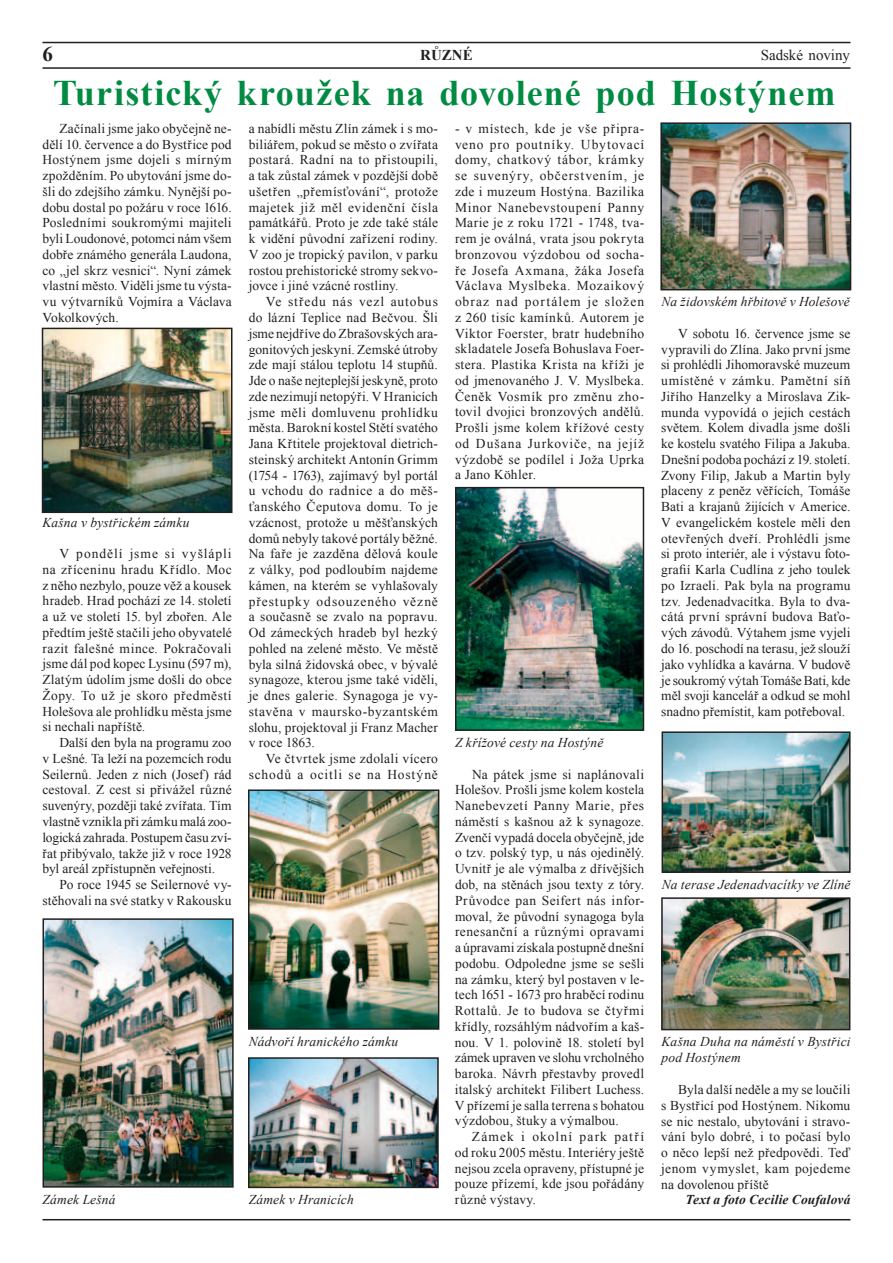
<style>
.page{position:relative;width:893px;height:1263px;background:#fff}
.page>*{position:absolute;margin:0;border:0;box-sizing:border-box;transform-origin:0 0}
.t1{font:700 36px "Times New Roman";letter-spacing:.03em;color:#008b43}
.t2{font:700 21px "Times New Roman";color:#231f20}
.t3{font:15px "Times New Roman";letter-spacing:-.005em;color:#231f20}
.t4{font:700 15px "Times New Roman";color:#231f20}
.t5{font:13.5px/15.8px "Times New Roman";letter-spacing:.01em;color:#231f20;text-align:justify}
.t6{font:italic 13.5px/15.8px "Times New Roman";letter-spacing:.01em;color:#231f20}
.t7{font:13.5px/15.8px "Times New Roman";letter-spacing:.05em;color:#231f20;text-align:right}
.t8{font:italic 700 13.5px "Times New Roman";letter-spacing:.01em;color:#231f20}
</style>
<div class="page">
<hr style="left:42px;top:42px;width:808px;height:1px;background:#231f20">
<hr style="left:42px;top:67px;width:808px;height:2px;background:#231f20">
<hr style="left:43px;top:1219px;width:807px;height:1px;background:#231f20">
<img style="left:45px;top:331px;width:184px;height:179px">
<div style="left:42px;top:328px;width:190px;height:185px;border:2px solid #231f20"></div>
<img style="left:46px;top:921px;width:185px;height:263px">
<div style="left:43px;top:918px;width:191px;height:269px;border:2px solid #231f20"></div>
<img style="left:251px;top:792px;width:185px;height:235px">
<div style="left:248px;top:789px;width:191px;height:241px;border:2px solid #231f20"></div>
<img style="left:251px;top:1060px;width:185px;height:125px">
<div style="left:248px;top:1057px;width:191px;height:131px;border:2px solid #231f20"></div>
<img style="left:458px;top:490px;width:183px;height:238px">
<div style="left:455px;top:487px;width:189px;height:244px;border:2px solid #231f20"></div>
<img style="left:663px;top:125px;width:185px;height:162px">
<div style="left:660px;top:122px;width:191px;height:168px;border:2px solid #231f20"></div>
<img style="left:664px;top:900px;width:183px;height:127px">
<div style="left:661px;top:897px;width:189px;height:133px;border:2px solid #231f20"></div>
<img style="left:665px;top:734px;width:182px;height:136px">
<div style="left:662px;top:731px;width:188px;height:142px;border:2px solid #231f20"></div>
<p class="t4" style="left:420px;top:45px;width:54px">RŮZNÉ</p>
<h1 class="t1" style="left:53px;top:68px;width:784px">Turistický kroužek na dovolené pod Hostýnem</h1>
<p class="t5" style="left:43px;top:120px;width:191px;text-indent:17px">Začínali jsme jako obyčejně ne&shy;dělí 10. července a do Bystřice pod Hostýnem jsme dojeli s mírným zpožděním. Po ubytování jsme do&shy;šli do zdejšího zámku. Nynější po&shy;dobu dostal po požáru v roce 1616.<br>Posledními soukromými majiteli byli Loudonové, potomci nám všem dobře známého generála Laudona, co „jel skrz vesnici“. Nyní zámek vlastní město. Viděli jsme tu výsta&shy;vu výtvarníků Vojmíra a Václava Vokolkových.</p>
<h2 class="t2" style="left:42px;top:40px;width:12px">6</h2>
<p class="t3" style="left:761px;top:45px;width:91px">Sadské noviny</p>
<p class="t5" style="left:455px;top:120px;width:191px">- v místech, kde je vše připra&shy;veno pro poutníky. Ubytovací domy, chatkový tábor, krámky se suvenýry, občerstvením, je zde i muzeum Hostýna. Bazilika Minor Nanebevstoupení Panny Marie je z roku 1721 - 1748, tva&shy;rem je oválná, vrata jsou pokryta bronzovou výzdobou od socha&shy;ře Josefa Axmana, žáka Josefa Václava Myslbeka. Mozaikový obraz nad portálem je složen z 260 tisíc kamínků. Autorem je Viktor Foerster, bratr hudebního skladatele Josefa Bohuslava Foer&shy;stera. Plastika Krista na kříži je od jmenovaného J. V. Myslbeka.<br>Čeněk Vosmík pro změnu zho&shy;tovil dvojici bronzových andělů.<br>Prošli jsme kolem křížové cesty od Dušana Jurkoviče, na jejíž výzdobě se podílel i Joža Uprka a Jano Köhler.</p>
<p class="t5" style="left:249px;top:120px;width:191px">a nabídli městu Zlín zámek i s mo&shy;biliářem, pokud se město o zvířata postará. Radní na to přistoupili, a tak zůstal zámek v pozdější době ušetřen „přemísťování“, protože majetek již měl evidenční čísla památkářů. Proto je zde také stále k vidění původní zařízení rodiny.<br>V zoo je tropický pavilon, v parku rostou prehistorické stromy sekvo&shy;jovce i jiné vzácné rostliny.</p>
<p class="t5" style="left:249px;top:294px;width:191px;text-indent:17px">Ve středu nás vezl autobus do lázní Teplice nad Bečvou. Šli jsme nejdříve do Zbrašovských ara&shy;gonitových jeskyní. Zemské útroby zde mají stálou teplotu 14 stupňů.<br>Jde o naše nejteplejší jeskyně, proto zde nezimují netopýři. V Hranicích jsme měli domluvenu prohlídku města. Barokní kostel Stětí svatého Jana Křtitele projektoval dietrich&shy;steinský architekt Antonín Grimm (1754 - 1763), zajímavý byl portál u vchodu do radnice a do měš&shy;ťanského Čeputova domu. To je vzácnost, protože u měšťanských domů nebyly takové portály běžné.<br>Na faře je zazděna dělová koule z války, pod podloubím najdeme kámen, na kterém se vyhlašovaly přestupky odsouzeného vězně a současně se zvalo na popravu.<br>Od zámeckých hradeb byl hezký pohled na zelené město. Ve městě byla silná židovská obec, v bývalé synagoze, kterou jsme také viděli, je dnes galerie. Synagoga je vy&shy;stavěna v maursko-byzantském slohu, projektoval ji Franz Macher v roce 1863.</p>
<p class="t7" style="left:249px;top:750px;width:191px">Ve čtvrtek jsme zdolali vícero schodů a ocitli se na Hostýně</p>
<p class="t6" style="left:662px;top:293px;width:190px">Na židovském hřbitově v Holešově</p>
<p class="t5" style="left:661px;top:325px;width:191px;text-indent:17px">V sobotu 16. července jsme se vypravili do Zlína. Jako první jsme si prohlédli Jihomoravské muzeum umístěné v zámku. Pamětní síň Jiřího Hanzelky a Miroslava Zik&shy;munda vypovídá o jejich cestách světem. Kolem divadla jsme došli ke kostelu svatého Filipa a Jakuba.<br>Dnešní podoba pochází z 19. století.<br>Zvony Filip, Jakub a Martin byly placeny z peněz věřících, Tomáše Bati a krajanů žijících v Americe.<br>V evangelickém kostele měli den otevřených dveří. Prohlédli jsme si proto interiér, ale i výstavu foto&shy;grafií Karla Cudlína z jeho toulek po Izraeli. Pak byla na programu tzv. Jedenadvacítka. Byla to dva&shy;cátá první správní budova Baťo&shy;vých závodů. Výtahem jsme vyjeli do 16. poschodí na terasu, jež slouží jako vyhlídka a kavárna. V budově je soukromý výtah Tomáše Bati, kde měl svoji kancelář a odkud se mohl snadno přemístit, kam potřeboval.</p>
<p class="t6" style="left:43px;top:514px;width:148px">Kašna v bystřickém zámku</p>
<p class="t5" style="left:42px;top:545px;width:191px;text-indent:17px">V pondělí jsme si vyšlápli na zříceninu hradu Křídlo. Moc z něho nezbylo, pouze věž a kousek hradeb. Hrad pochází ze 14. století a už ve století 15. byl zbořen. Ale předtím ještě stačili jeho obyvatelé razit falešné mince. Pokračovali jsme dál pod kopec Lysinu (597 m), Zlatým údolím jsme došli do obce Žopy. To už je skoro předměstí Holešova ale prohlídku města jsme si nechali napříště.</p>
<p class="t5" style="left:42px;top:735px;width:191px;text-indent:17px">Další den byla na programu zoo v Lešné. Ta leží na pozemcích rodu Seilernů. Jeden z nich (Josef) rád cestoval. Z cest si přivážel různé suvenýry, později také zvířata. Tím vlastně vznikla při zámku malá zoo&shy;logická zahrada. Postupem času zví&shy;řat přibývalo, takže již v roce 1928 byl areál zpřístupněn veřejnosti.</p>
<p class="t5" style="left:42px;top:876px;width:191px;text-align:right">Po roce 1945 se Seilernové vy&shy;stěhovali na své statky v Rakousku</p>
<p class="t6" style="left:455px;top:734px;width:150px">Z křížové cesty na Hostýně</p>
<p class="t5" style="left:455px;top:766px;width:191px;text-indent:17px">Na pátek jsme si naplánovali Holešov. Prošli jsme kolem kostela Nanebevzetí Panny Marie, přes náměstí s kašnou až k synagoze.<br>Zvenčí vypadá docela obyčejně, jde o tzv. polský typ, u nás ojedinělý.<br>Uvnitř je ale výmalba z dřívějších dob, na stěnách jsou texty z tóry.<br>Průvodce pan Seifert nás infor&shy;moval, že původní synagoga byla renesanční a různými opravami a úpravami získala postupně dnešní podobu. Odpoledne jsme se sešli na zámku, který byl postaven v le&shy;tech 1651 - 1673 pro hraběcí rodinu Rottalů. Je to budova se čtyřmi křídly, rozsáhlým nádvořím a kaš&shy;nou. V 1. polovině 18. století byl zámek upraven ve slohu vrcholného baroka. Návrh přestavby provedl italský architekt Filibert Luchess.<br>V přízemí je salla terrena s bohatou výzdobou, štuky a výmalbou.</p>
<p class="t5" style="left:455px;top:1128px;width:191px;text-indent:17px">Zámek i okolní park patří od roku 2005 městu. Interiéry ještě nejsou zcela opraveny, přístupné je pouze přízemí, kde jsou pořádány různé výstavy.</p>
<p class="t6" style="left:662px;top:876px;width:190px">Na terase Jedenadvacítky ve Zlíně</p>
<p class="t6" style="left:249px;top:1034px;width:151px">Nádvoří hranického zámku</p>
<p class="t6" style="left:661px;top:1034px;width:190px">Kašna Duha na náměstí v Bystřici pod Hostýnem</p>
<p class="t5" style="left:661px;top:1081px;width:191px;text-indent:17px">Byla další neděle a my se loučili s Bystřicí pod Hostýnem. Nikomu se nic nestalo, ubytování i stravo&shy;vání bylo dobré, i to počasí bylo o něco lepší než předpovědi. Teď jenom vymyslet, kam pojedeme na dovolenou příště</p>
<p class="t8" style="left:686px;top:1190px;width:166px">Text a foto Cecilie Coufalová</p>
<p class="t6" style="left:43px;top:1191px;width:75px">Zámek Lešná</p>
<p class="t6" style="left:249px;top:1191px;width:107px">Zámek v Hranicích</p>
</div>
